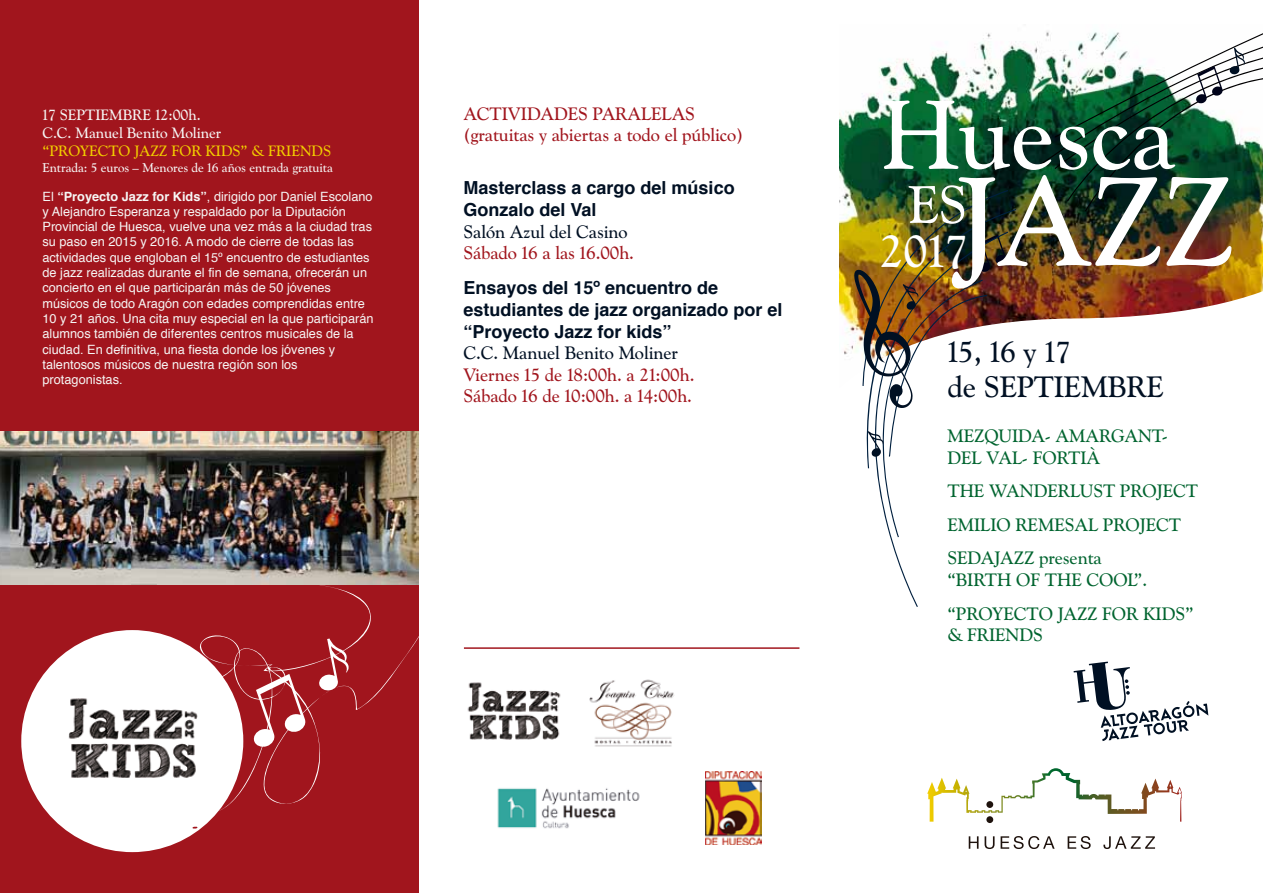
<style>
.page{position:relative;width:1263px;height:893px;background:#fff}
.page>*{position:absolute;margin:0;border:0;box-sizing:border-box;transform-origin:0 0}
.t1{font:125.7px "Goudy Catalogue BT";color:#fff}
.t2{font:97.5px "Goudy Catalogue BT";color:#fff}
.t3{font:52.65px "Goudy Catalogue BT";color:#fff}
.t4{font:45.6px "Goudy Catalogue BT";color:#fff}
.t5{font:29.55px/35.5px "Goudy Catalogue BT";color:#001023}
.t6{font:18px/33.6px "Goudy Catalogue BT";color:#00642f}
.t7{font:18px/21.6px "Goudy Catalogue BT";color:#a1151d}
.t8{font:700 18px/21.6px "Helvetica";color:#001023}
.t9{font:18px "Goudy Catalogue BT";color:#001023}
.t10{font:15px/18px "Goudy Catalogue BT";color:#f6f6f5}
.t11{font:15px "Goudy Catalogue BT";color:#f1cd00}
.t12{font:12.75px/15.3px "Helvetica";color:#f6f6f5}
.t13{font:12.75px "Goudy Catalogue BT";color:#f6f6f5}
.s1{font-weight:700}
</style>
<div class="page">
<img style="left:839px;top:33px;width:424px;height:191px">
<svg style="left:839px;top:224px;width:424px;height:625px"></svg>
<svg style="left:868px;top:537px;width:140px;height:70px"></svg>
<img style="left:1034px;top:31px;width:229px;height:180px">
<img style="left:854px;top:190px;width:162px;height:347px">
<svg style="left:969px;top:836px;width:9px;height:13px"></svg>
<svg style="left:984px;top:836px;width:10px;height:13px"></svg>
<svg style="left:1000px;top:836px;width:55px;height:13px"></svg>
<svg style="left:1068px;top:836px;width:23px;height:13px"></svg>
<svg style="left:1103px;top:836px;width:52px;height:13px"></svg>
<svg style="left:927px;top:768px;width:208px;height:54px"></svg>
<div style="left:0;top:0;width:419px;height:893px;background:#a1151d"></div>
<hr style="left:464px;top:647px;width:335px;height:2px;background:#a1151d">
<svg style="left:1073px;top:662px;width:135px;height:79px"></svg>
<img style="left:497px;top:788px;width:143px;height:41px">
<img style="left:467px;top:682px;width:94px;height:58px">
<img style="left:706px;top:771px;width:55px;height:74px">
<img style="left:0;top:431px;width:419px;height:154px">
<img style="left:589px;top:679px;width:85px;height:68px">
<div style="left:21px;top:630px;width:222px;height:222px;background:#fff;border-radius:50%"></div>
<img style="left:68px;top:698px;width:130px;height:80px">
<svg style="left:201px;top:577px;width:218px;height:242px"></svg>
<p class="t10" style="left:43px;top:106px;width:180px">17 SEPTIEMBRE 12:00h.<br>C.C. Manuel Benito Moliner</p>
<p class="t11" style="left:43px;top:142px;width:290px">“PROYECTO JAZZ FOR KIDS” &amp; FRIENDS</p>
<p class="t13" style="left:43px;top:159px;width:292px">Entrada: 5 euros – Menores de 16 años entrada gratuita</p>
<p class="t12" style="left:43px;top:189px;width:332px">El <span class="s1">“Proyecto Jazz for Kids”</span>, dirigido por Daniel Escolano y Alejandro Esperanza y respaldado por la Diputación Provincial de Huesca, vuelve una vez más a la ciudad tras su paso en 2015 y 2016. A modo de cierre de todas las actividades que engloban el 15º encuentro de estudiantes de jazz realizadas durante el fin de semana, ofrecerán un concierto en el que participarán más de 50 jóvenes músicos de todo Aragón con edades comprendidas entre 10 y 21 años. Una cita muy especial en la que participarán alumnos también de diferentes centros musicales de la ciudad. En definitiva, una fiesta donde los jóvenes y talentosos músicos de nuestra región son los protagonistas.</p>
<h3 class="t7" style="left:463px;top:102px;width:281px">ACTIVIDADES PARALELAS (gratuitas y abiertas a todo el público)</h3>
<h3 class="t8" style="left:463px;top:178px;width:273px">Masterclass a cargo del músico<br>Gonzalo del Val</h3>
<h3 class="t9" style="left:463px;top:220px;width:166px">Salón Azul del Casino</h3>
<h3 class="t7" style="left:463px;top:242px;width:172px">Sábado 16 a las 16.00h.</h3>
<h3 class="t8" style="left:463px;top:277px;width:321px">Ensayos del 15º encuentro de estudiantes de jazz organizado por el “Proyecto Jazz for kids”</h3>
<h3 class="t9" style="left:463px;top:342px;width:216px">C.C. Manuel Benito Moliner</h3>
<h3 class="t7" style="left:463px;top:363px;width:232px">Viernes 15 de 18:00h. a 21:00h.<br>Sábado 16 de 10:00h. a 14:00h.</h3>
<h2 class="t2" style="left:881px;top:75px;width:296px">Huesca</h2>
<h1 class="t1" style="left:956px;top:144px;width:279px">JAZZ</h1>
<h3 class="t3" style="left:908px;top:172px;width:60px">ES</h3>
<h3 class="t4" style="left:879px;top:223px;width:91px">2017</h3>
<h3 class="t5" style="left:947px;top:333px;width:217px">15, 16 y 17<br>de SEPTIEMBRE</h3>
<h3 class="t6" style="left:947px;top:425px;width:222px;line-height:21.6px">MEZQUIDA- AMARGANT-<br>DEL VAL- FORTIÀ</h3>
<h3 class="t6" style="left:947px;top:474px;width:252px">THE WANDERLUST PROJECT<br>EMILIO REMESAL PROJECT<br>SEDAJAZZ presenta</h3>
<h3 class="t6" style="left:947px;top:563px;width:248px">“BIRTH OF THE COOL”. “PROYECTO JAZZ FOR KIDS”</h3>
<h3 class="t6" style="left:947px;top:618px;width:97px">&amp; FRIENDS</h3>
</div>
